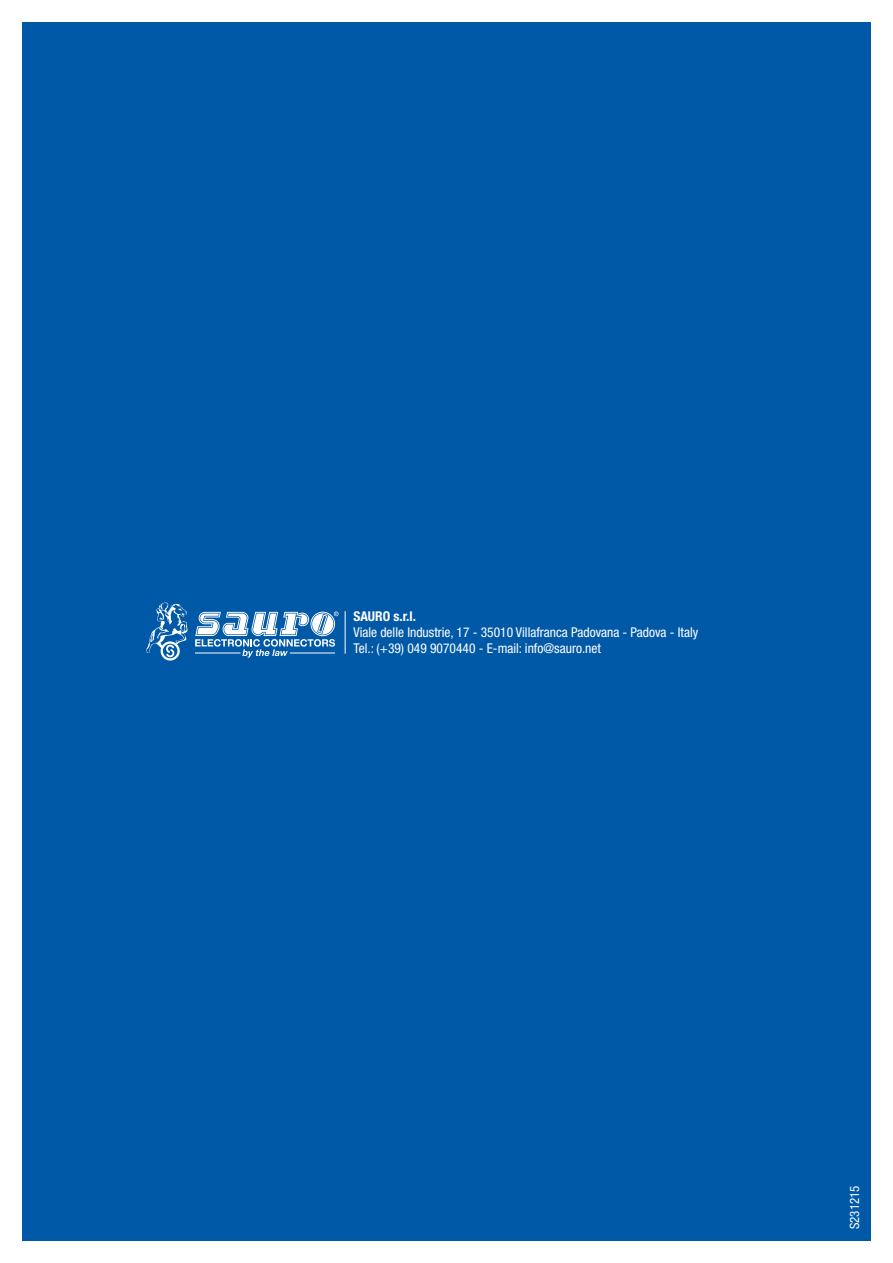
<style>
.page{position:relative;width:893px;height:1263px;background:#fff}
.page>*{position:absolute;margin:0;border:0;box-sizing:border-box;transform-origin:0 0}
.t1{font:condensed 13.5px/16.2px "Helvetica Neue LT Std";color:#fff}
.t2{font:700 condensed 13.5px "Helvetica Neue LT Std";color:#fff}
.t3{font:condensed 12.9px "Helvetica Neue LT Std";color:#fff}
</style>
<div class="page">
<div style="left:22px;top:22px;width:849px;height:1219px;background:#0059a7"></div>
<svg style="left:146px;top:602px;width:41px;height:58px"></svg>
<svg style="left:195px;top:611px;width:144px;height:46px"></svg>
<hr style="left:345px;top:611px;width:1px;height:43px;background:#fff">
<p class="t2" style="left:353px;top:608px;width:64px">SAURO s.r.l.</p>
<p class="t1" style="left:353px;top:624px;width:346px">Viale delle Industrie, 17 - 35010 Villafranca Padovana - Padova - Italy<br>Tel.: (+39) 049 9070440 - E-mail: info@sauro.net</p>
<p class="t3" style="left:847px;top:1229px;width:45px;rotate:-90deg">S231215</p>
</div>
